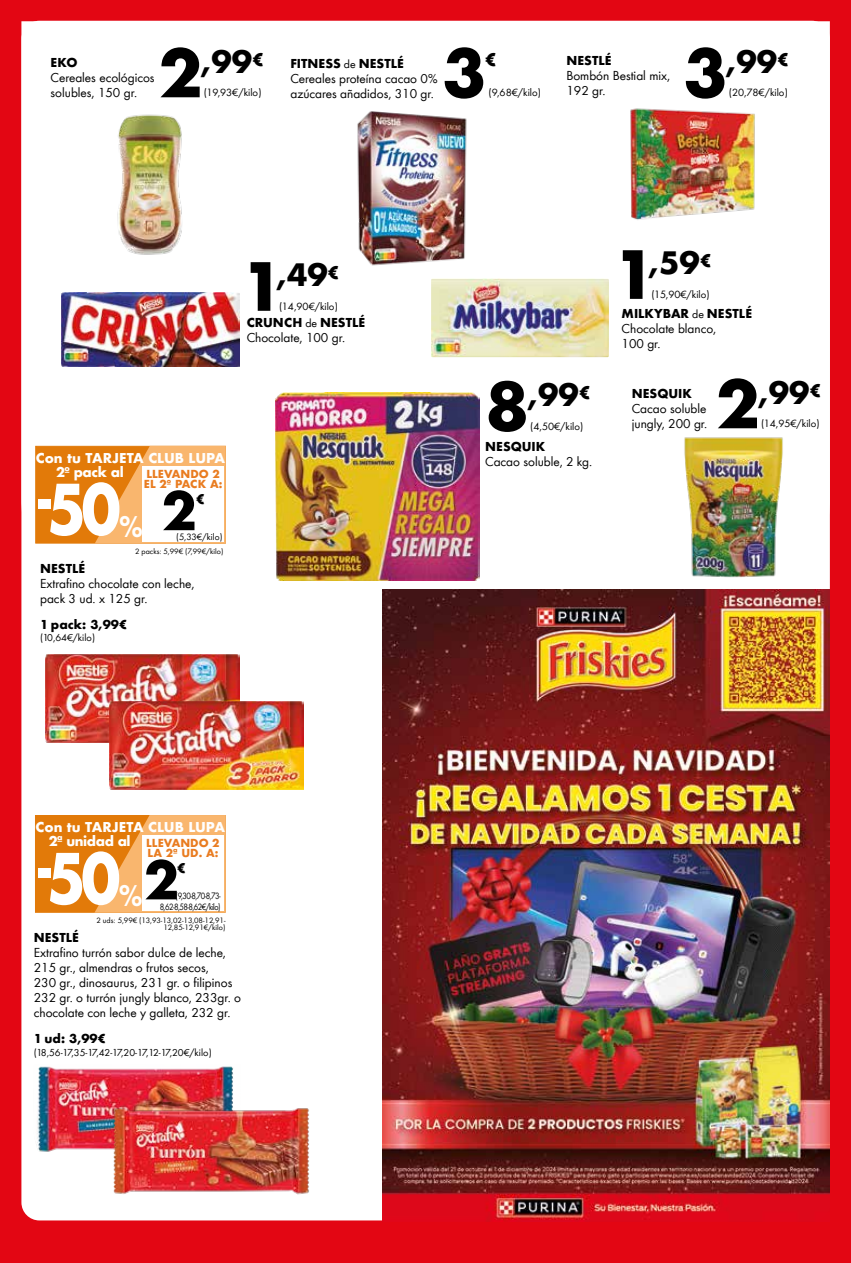
<style>
.page{position:relative;width:851px;height:1263px;background:#fff}
.page>*{position:absolute;margin:0;border:0;box-sizing:border-box;transform-origin:0 0}
.t1{font:700 67.5px "Futura";color:#fff;scale:.85 1}
.t2{font:700 64.5px "Futura";color:#000}
.t3{font:700 30px "Futura";color:#000}
.t4{font:700 27.75px "Futura";color:#fff;scale:.85 1}
.t5{font:700 16.95px "Futura";color:#000}
.t6{font:13.5px/15px "Futura";color:#000}
.t7{font:700 13.2px/14.2px "Futura";letter-spacing:-.01em;color:#fff}
.t8{font:700 13.05px "Futura";color:#000}
.t9{font:700 12px "Futura";color:#000}
.t10{font:10.95px "Futura";color:#000}
.t11{font:700 10.8px/9.4px "Futura";color:#e97c20}
.t12{font:10.5px "Futura";color:#000}
.t13{font:9.6px/10.5px "Futura";letter-spacing:-.06em;color:#000;text-align:right;scale:.85 1}
.t14{font:9.6px "Futura";letter-spacing:-.06em;color:#000}
.t15{font:8.1px/6.8px "Futura";color:#000;text-align:right}
.s1{font-size:64.5px}
.s2{font-weight:400}
</style>
<div class="page">
<div style="left:0;top:0;width:850px;height:1263px;background:#e30613"></div>
<div style="left:21px;top:21px;width:808px;height:1199px;background:#fff;border-radius:18px"></div>
<img style="left:275px;top:392px;width:204px;height:189px">
<img style="left:684px;top:437px;width:99px;height:141px">
<img style="left:46px;top:655px;width:193px;height:88px">
<img style="left:110px;top:702px;width:193px;height:88px">
<div style="left:35px;top:446px;width:191px;height:98px;background:#e27a09;border:1px solid #e27a09"></div>
<svg style="left:95px;top:446px;width:131px;height:98px"></svg>
<div style="left:143px;top:466px;width:81px;height:75px;background:#fff"></div>
<div style="left:38px;top:499px;width:13px;height:10px;background:#fff"></div>
<img style="left:431px;top:279px;width:178px;height:78px">
<img style="left:630px;top:108px;width:125px;height:112px">
<img style="left:61px;top:293px;width:179px;height:73px">
<img style="left:117px;top:114px;width:65px;height:141px">
<img style="left:357px;top:111px;width:110px;height:155px">
<img style="left:36px;top:1066px;width:197px;height:86px">
<img style="left:101px;top:1106px;width:208px;height:89px">
<div style="left:35px;top:815px;width:190px;height:98px;background:#e27a09;border:1px solid #e27a09"></div>
<svg style="left:94px;top:815px;width:131px;height:98px"></svg>
<div style="left:142px;top:835px;width:81px;height:75px;background:#fff"></div>
<div style="left:38px;top:868px;width:13px;height:10px;background:#fff"></div>
<img style="left:383px;top:590px;width:446px;height:631px">
<h3 class="t3" style="left:159px;top:40px;width:107px"><span class="s1">2</span>,99<sup>€</sup></h3>
<p class="t9" style="left:51px;top:53px;width:28px">EKO</p>
<p class="t6" style="left:51px;top:70px;width:106px">Cereales ecológicos solubles, 150 gr.</p>
<p class="t10" style="left:204px;top:86px;width:59px">(19,93€/kilo)</p>
<h2 class="t2" style="left:442px;top:26px;width:45px">3</h2>
<p class="t5" style="left:485px;top:47px;width:13px">€</p>
<p class="t9" style="left:290px;top:55px;width:115px">FITNESS <span class="s2">de</span> NESTLÉ</p>
<p class="t6" style="left:290px;top:71px;width:149px">Cereales proteína cacao 0% azúcares añadidos, 310 gr.</p>
<p class="t10" style="left:488px;top:86px;width:54px">(9,68€/kilo)</p>
<p class="t9" style="left:566px;top:52px;width:47px">NESTLÉ</p>
<p class="t6" style="left:566px;top:68px;width:105px">Bombón Bestial mix,<br>192 gr.</p>
<h3 class="t3" style="left:683px;top:40px;width:107px"><span class="s1">3</span>,99<sup>€</sup></h3>
<p class="t10" style="left:728px;top:86px;width:61px">(20,78€/kilo)</p>
<h3 class="t3" style="left:240px;top:253px;width:100px"><span class="s1">1</span>,49<sup>€</sup></h3>
<p class="t10" style="left:279px;top:299px;width:60px">(14,90€/kilo)</p>
<p class="t9" style="left:247px;top:314px;width:120px">CRUNCH <span class="s2">de</span> NESTLÉ</p>
<p class="t6" style="left:247px;top:330px;width:100px">Chocolate, 100 gr.</p>
<h3 class="t3" style="left:612px;top:241px;width:100px"><span class="s1">1</span>,59<sup>€</sup></h3>
<p class="t10" style="left:651px;top:288px;width:60px">(15,90€/kilo)</p>
<p class="t9" style="left:621px;top:305px;width:132px">MILKYBAR <span class="s2">de</span> NESTLÉ</p>
<p class="t6" style="left:621px;top:321px;width:96px">Chocolate blanco,<br>100 gr.</p>
<p class="t7" style="left:56px;top:450px;width:171px;text-indent:-20px">Con tu TARJETA CLUB LUPA<br>2º pack al</p>
<p class="t11" style="left:144px;top:469px;width:80px">LLEVANDO 2<br>EL 2º PACK A:</p>
<h1 class="t1" style="left:47px;top:460px;width:88px">50</h1>
<h3 class="t4" style="left:119px;top:506px;width:93px">% <sup>2</sup></h3>
<p class="t8" style="left:196px;top:490px;width:10px">€</p>
<p class="t14" style="left:176px;top:531px;width:48px">(5,33€/kilo)</p>
<p class="t15" style="left:135px;top:548px;width:90px">2 packs: 5,99€ (7,99€/kilo)</p>
<p class="t9" style="left:40px;top:560px;width:47px">NESTLÉ</p>
<p class="t6" style="left:40px;top:576px;width:156px">Extrafino chocolate con leche, pack 3 ud. x 125 gr.</p>
<p class="t9" style="left:40px;top:616px;width:89px">1 pack: 3,99€</p>
<p class="t12" style="left:40px;top:632px;width:56px">(10,64€/kilo)</p>
<p class="t7" style="left:36px;top:820px;width:191px;text-align:center">Con tu TARJETA CLUB LUPA<br>2ª unidad al <sub>LLEVANDO</sub> <sub>2</sub></p>
<p class="t11" style="left:147px;top:848px;width:72px">LA 2ª UD. A:</p>
<h1 class="t1" style="left:47px;top:829px;width:88px">50</h1>
<h3 class="t4" style="left:119px;top:875px;width:72px">%<sup>2</sup></h3>
<p class="t8" style="left:177px;top:859px;width:10px">€</p>
<p class="t13" style="left:160px;top:891px;width:73px">(9,30-8,70-8,73-<br>8,62-8,58-8,62€/kilo)</p>
<p class="t15" style="left:96px;top:917px;width:131px">2 uds: 5,99€ (13,93-13,02-13,08-12,91-<br>12,85-12,91€/kilo)</p>
<p class="t9" style="left:34px;top:929px;width:47px">NESTLÉ</p>
<p class="t6" style="left:34px;top:945px;width:209px">Extrafino turrón sabor dulce de leche, 215 gr., almendras o frutos secos,<br>230 gr., dinosaurus, 231 gr. o filipinos 232 gr. o turrón jungly blanco, 233gr. o chocolate con leche y galleta, 232 gr.</p>
<p class="t9" style="left:34px;top:1030px;width:74px">1 ud: 3,99€</p>
<p class="t12" style="left:34px;top:1046px;width:179px">(18,56-17,35-17,42-17,20-17,12-17,20€/kilo)</p>
<h3 class="t3" style="left:485px;top:373px;width:107px"><span class="s1">8</span>,99<sup>€</sup></h3>
<p class="t10" style="left:530px;top:419px;width:55px">(4,50€/kilo)</p>
<p class="t9" style="left:485px;top:438px;width:62px">NESQUIK</p>
<p class="t6" style="left:485px;top:454px;width:108px">Cacao soluble, 2 kg.</p>
<p class="t9" style="left:631px;top:385px;width:62px">NESQUIK</p>
<p class="t6" style="left:631px;top:401px;width:77px">Cacao soluble jungly, 200 gr.</p>
<h3 class="t3" style="left:716px;top:371px;width:107px"><span class="s1">2</span>,99<sup>€</sup></h3>
<p class="t10" style="left:760px;top:417px;width:60px">(14,95€/kilo)</p>
</div>
